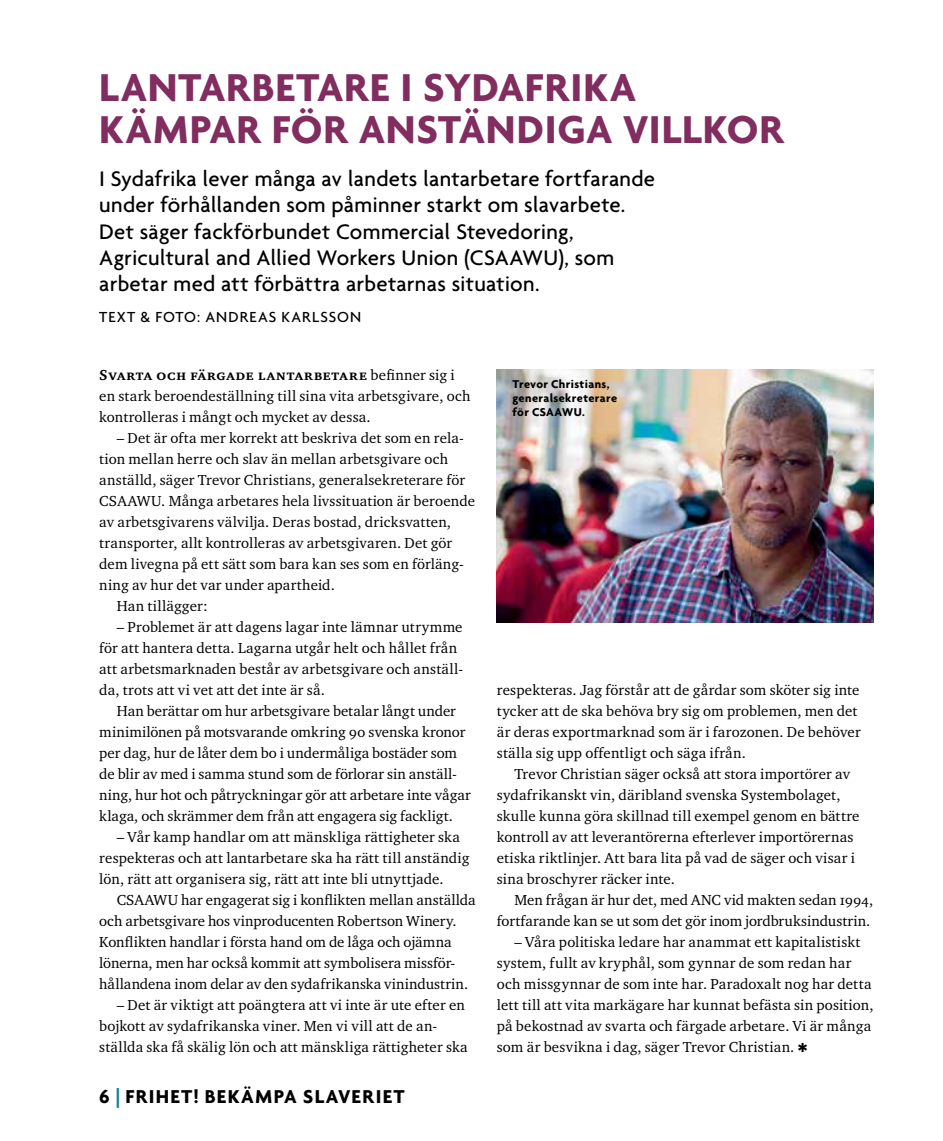
<style>
.page{position:relative;width:943px;height:1141px;background:#fff}
.page>*{position:absolute;margin:0;border:0;box-sizing:border-box;transform-origin:0 0}
.t1{font:700 42px/42px "Agenda";letter-spacing:.015em;color:#812d5f}
.t2{font:500 22.75px/26.2px "Agenda";letter-spacing:.01em;color:#000}
.t3{font:700 20.12px "Agenda";letter-spacing:.065em;color:#000}
.t4{font:500 15.75px "Agenda";letter-spacing:.07em;color:#000}
.t5{font:14.88px/21px "Charter ITC Regu OS";letter-spacing:.01em;color:#000}
.t6{font:14.88px "Charter ITC Bold SC";letter-spacing:.045em;color:#000}
.t7{font:700 12.25px/14px "Agenda";letter-spacing:.03em;color:#000}
.s1{font-family:"Charter ITC Regu OS"}
.s2{font-size:21px;color:#1b838e}
</style>
<div class="page">
<img style="left:497px;top:369px;width:376px;height:253px">
<h1 class="t1" style="left:99px;top:66px;width:686px">LANTARBETARE I SYDAFRIKA<br>KÄMPAR FÖR ANSTÄNDIGA VILLKOR</h1>
<p class="t2" style="left:99px;top:165px;width:557px">I Sydafrika lever många av landets lantarbetare fortfarande under förhållanden som påminner starkt om slavarbete.<br>Det säger fackförbundet Commercial Stevedoring, Agricultural and Allied Workers Union (CSAAWU), som arbetar med att förbättra arbetarnas situation.</p>
<p class="t4" style="left:99px;top:307px;width:263px">TEXT &amp; FOTO: ANDREAS KARLSSON</p>
<p class="t6" style="left:99px;top:365px;width:357px">Svarta och färgade lantarbetare <span class="s1">befinner sig i</span></p>
<p class="t5" style="left:99px;top:385px;width:373px">en stark beroendeställning till sina vita arbetsgivare, och kontrolleras i mångt och mycket av dessa.</p>
<p class="t5" style="left:117px;top:427px;width:348px">– Det är ofta mer korrekt att beskriva det som en rela-</p>
<p class="t5" style="left:99px;top:448px;width:350px">tion mellan herre och slav än mellan arbetsgivare och</p>
<p class="t5" style="left:99px;top:469px;width:367px">anställd, säger Trevor Christians, generalsekreterare för</p>
<p class="t5" style="left:99px;top:490px;width:377px">CSAAWU. Många arbetares hela livssituation är beroende</p>
<p class="t5" style="left:99px;top:511px;width:353px">av arbetsgivarens välvilja. Deras bostad, dricksvatten,</p>
<p class="t5" style="left:99px;top:532px;width:354px">transporter, allt kontrolleras av arbetsgivaren. Det gör</p>
<p class="t5" style="left:99px;top:553px;width:366px">dem livegna på ett sätt som bara kan ses som en förläng-</p>
<p class="t5" style="left:99px;top:574px;width:237px">ning av hur det var under apartheid.</p>
<p class="t5" style="left:117px;top:595px;width:92px">Han tillägger:</p>
<p class="t5" style="left:99px;top:616px;width:365px;text-indent:17px">– Problemet är att dagens lagar inte lämnar utrymme för att hantera detta. Lagarna utgår helt och hållet från att arbetsmarknaden består av arbetsgivare och anställ&shy;da, trots att vi vet att det inte är så.</p>
<p class="t5" style="left:99px;top:700px;width:373px;text-indent:17px">Han berättar om hur arbetsgivare betalar långt under minimilönen på motsvarande omkring 90 svenska kronor per dag, hur de låter dem bo i undermåliga bostäder som de blir av med i samma stund som de förlorar sin anställ&shy;ning, hur hot och påtryckningar gör att arbetare inte vågar klaga, och skrämmer dem från att engagera sig fackligt.</p>
<p class="t5" style="left:99px;top:826px;width:372px;text-indent:17px">– Vår kamp handlar om att mänskliga rättigheter ska respekteras och att lantarbetare ska ha rätt till anständig lön, rätt att organisera sig, rätt att inte bli utnyttjade.</p>
<p class="t5" style="left:99px;top:889px;width:378px;text-indent:17px">CSAAWU har engagerat sig i konflikten mellan anställda och arbetsgivare hos vinproducenten Robertson Winery.<br>Konflikten handlar i första hand om de låga och ojämna lönerna, men har också kommit att symbolisera missför&shy;hållandena inom delar av den sydafrikanska vinindustrin.</p>
<p class="t5" style="left:99px;top:994px;width:370px;text-indent:17px">– Det är viktigt att poängtera att vi inte är ute efter en bojkott av sydafrikanska viner. Men vi vill att de an&shy;ställda ska få skälig lön och att mänskliga rättigheter ska</p>
<h3 class="t3" style="left:99px;top:1084px;width:307px">6 <span class="s2">|</span> FRIHET! BEKÄMPA SLAVERIET</h3>
<p class="t7" style="left:512px;top:377px;width:106px">Trevor Christians, generalsekreterare för CSAAWU.</p>
<p class="t5" style="left:497px;top:679px;width:365px">respekteras. Jag förstår att de gårdar som sköter sig inte tycker att de ska behöva bry sig om problemen, men det är deras exportmarknad som är i farozonen. De behöver ställa sig upp offentligt och säga ifrån.</p>
<p class="t5" style="left:497px;top:763px;width:364px;text-indent:17px">Trevor Christian säger också att stora importörer av sydafrikanskt vin, däribland svenska Systembolaget, skulle kunna göra skillnad till exempel genom en bättre kontroll av att leverantörerna efterlever importörernas etiska riktlinjer. Att bara lita på vad de säger och visar i sina broschyrer räcker inte.</p>
<p class="t5" style="left:497px;top:889px;width:378px;text-align:right">Men frågan är hur det, med ANC vid makten sedan 1994, fortfarande kan se ut som det gör inom jordbruksindustrin.</p>
<p class="t5" style="left:497px;top:931px;width:378px;text-indent:17px">– Våra politiska ledare har anammat ett kapitalistiskt system, fullt av kryphål, som gynnar de som redan har och missgynnar de som inte har. Paradoxalt nog har detta lett till att vita markägare har kunnat befästa sin position, på bekostnad av svarta och färgade arbetare. Vi är många som är besvikna i dag, säger Trevor Christian. ✱</p>
</div>
